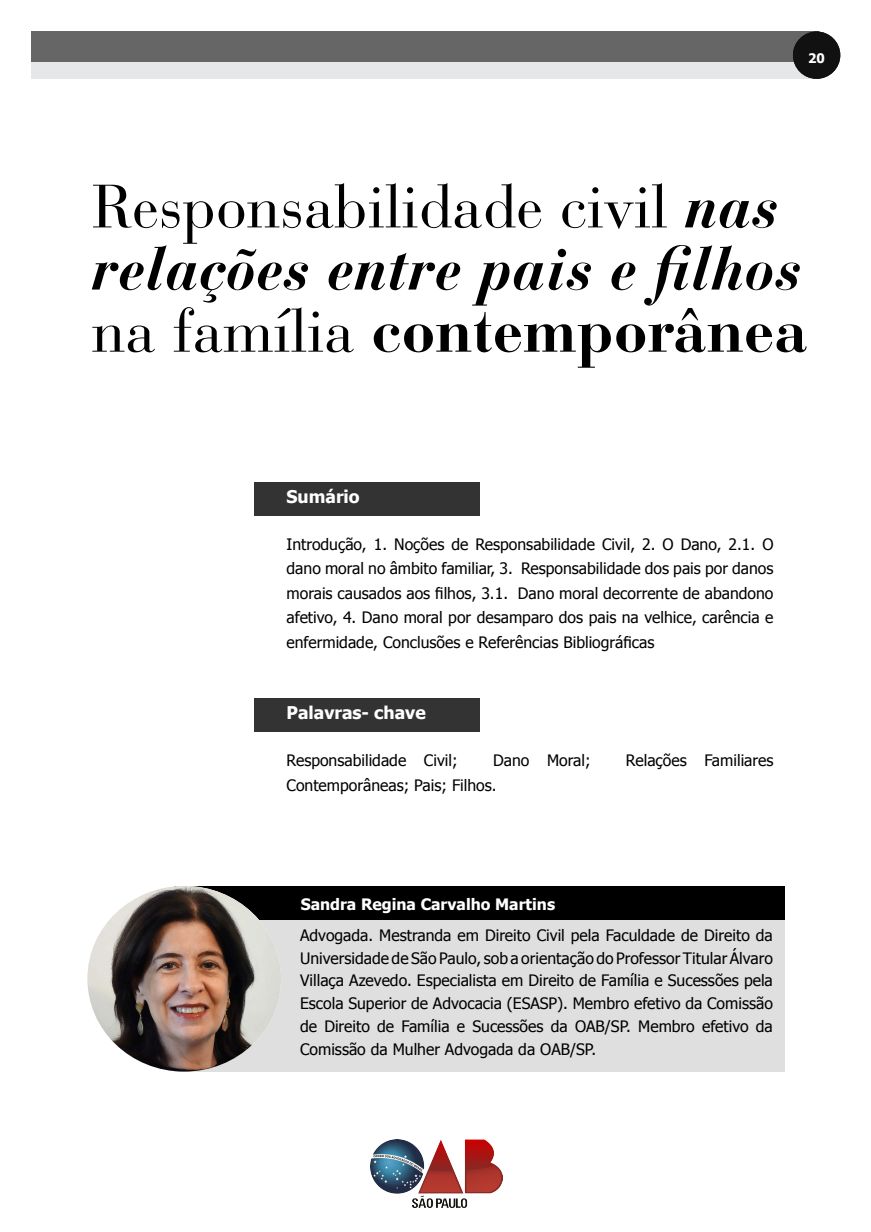
<style>
.page{position:relative;width:871px;height:1232px;background:#fff}
.page>*{position:absolute;margin:0;border:0;box-sizing:border-box;transform-origin:0 0}
.t1{font:60.55px/62.1px "Bauer Bodoni Std";color:#000}
.t2{font:700 17.5px "Tahoma";color:#fff}
.t3{font:15.75px/22.8px "Tahoma";color:#000;text-align:justify}
.t4{font:700 15.75px "Tahoma";color:#fff}
.t5{font:700 13.12px "Tahoma";color:#fff}
.s1{font-weight:700;font-style:italic}
.s2{font-weight:700}
</style>
<div class="page">
<img style="left:370px;top:1139px;width:132px;height:68px">
<div style="left:32px;top:31px;width:787px;height:48px;background:#e6e7e8"></div>
<div style="left:32px;top:31px;width:787px;height:31px;background:#666"></div>
<div style="left:792px;top:31px;width:48px;height:48px;background:#111;border-radius:50%"></div>
<div style="left:174px;top:919px;width:611px;height:152px;background:#dfdfdf"></div>
<div style="left:174px;top:886px;width:611px;height:33px;background:#000"></div>
<img style="left:87px;top:886px;width:194px;height:185px">
<div style="left:254px;top:698px;width:225px;height:33px;background:#333"></div>
<div style="left:254px;top:482px;width:225px;height:33px;background:#333"></div>
<p class="t5" style="left:808px;top:49px;width:18px">20</p>
<h1 class="t1" style="left:91px;top:176px;width:717px">Responsabilidade civil <span class="s1">nas relações entre pais e filhos </span>na família <span class="s2">contemporânea</span></h1>
<p class="t2" style="left:286px;top:484px;width:75px">Sumário</p>
<p class="t3" style="left:286px;top:531px;width:488px;line-height:24.5px">Introdução, 1. Noções de Responsabilidade Civil, 2. O Dano, 2.1. O dano moral no âmbito familiar, 3. Responsabilidade dos pais por danos morais causados aos filhos, 3.1. Dano moral decorrente de abandono afetivo, 4. Dano moral por desamparo dos pais na velhice, carência e enfermidade, Conclusões e Referências Bibliográficas</p>
<p class="t2" style="left:286px;top:700px;width:141px">Palavras- chave</p>
<p class="t3" style="left:286px;top:748px;width:173px">Responsabilidade Civil;</p>
<p class="t3" style="left:493px;top:748px;width:99px">Dano Moral;</p>
<p class="t3" style="left:625px;top:748px;width:149px">Relações Familiares</p>
<p class="t3" style="left:286px;top:772px;width:211px">Contemporâneas; Pais; Filhos.</p>
<p class="t4" style="left:300px;top:892px;width:256px">Sandra Regina Carvalho Martins</p>
<p class="t3" style="left:300px;top:923px;width:474px">Advogada. Mestranda em Direito Civil pela Faculdade de Direito da Universidade de São Paulo, sob a orientação do Professor Titular Álvaro Villaça Azevedo. Especialista em Direito de Família e Sucessões pela Escola Superior de Advocacia (ESASP). Membro efetivo da Comissão de Direito de Família e Sucessões da OAB/SP. Membro efetivo da Comissão da Mulher Advogada da OAB/SP.</p>
</div>
